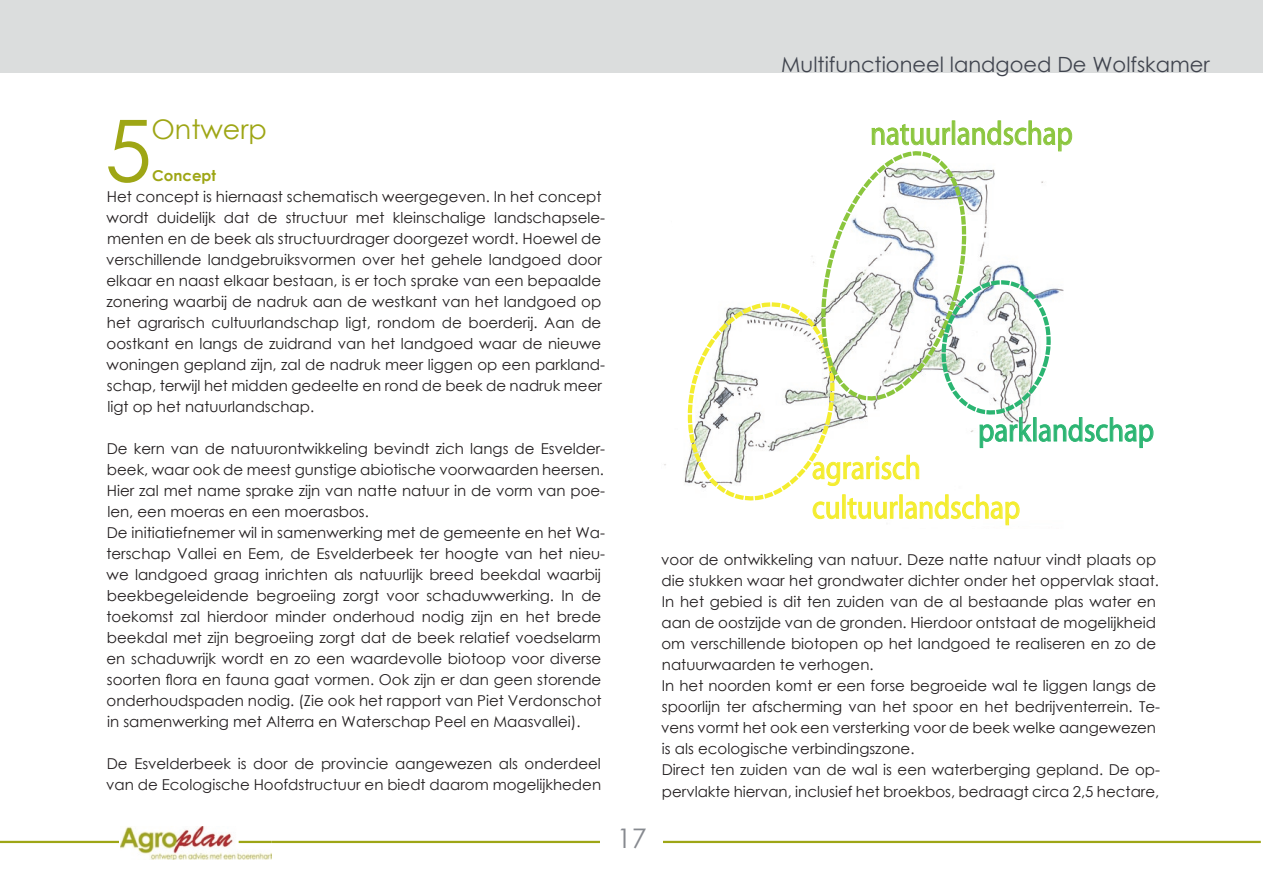
<style>
.page{position:relative;width:1263px;height:893px;background:#fff}
.page>*{position:absolute;margin:0;border:0;box-sizing:border-box;transform-origin:0 0}
.t1{font:85.5px "Century Gothic";color:#9ea615}
.t2{font:33px/39.6px "Myriad Pro";color:#f4ed2f;scale:.87 1}
.t3{font:33px "Myriad Pro";color:#8bc63e;scale:.87 1}
.t4{font:33px "Myriad Pro";color:#2bb572;scale:.87 1}
.t5{font:27px "Century Gothic";color:#9ea615}
.t6{font:27px "Century Gothic";color:#86898f}
.t7{font:21px "Century Gothic";color:#40444e}
.t8{font:15px/21px "Century Gothic";color:#231f20}
.t9{font:700 15px "Century Gothic";color:#9ea615}
</style>
<div class="page">
<hr style="left:0;top:841px;width:1261px;height:2px;background:#9ea616">
<div style="left:600px;top:828px;width:63px;height:30px;background:#fff"></div>
<img style="left:121px;top:826px;width:150px;height:33px">
<hr style="left:239px;top:841px;width:33px;height:2px;background:#9da515">
<div style="left:0;top:0;width:1263px;height:72px;background:#dbdddd"></div>
<svg style="left:684px;top:120px;width:470px;height:406px"></svg>
<h3 class="t7" style="left:781px;top:50px;width:430px">Multifunctioneel landgoed De Wolfskamer</h3>
<h1 class="t1" style="left:105px;top:91px;width:49px">5</h1>
<h3 class="t5" style="left:151px;top:111px;width:117px">Ontwerp</h3>
<p class="t9" style="left:152px;top:164px;width:65px">Concept</p>
<p class="t8" style="left:106px;top:186px;width:500px">Het concept is hiernaast schematisch weergegeven. In het concept wordt duidelijk dat de structuur met kleinschalige landschapsele&shy;menten en de beek als structuurdrager doorgezet wordt. Hoewel de verschillende landgebruiksvormen over het gehele landgoed door elkaar en naast elkaar bestaan, is er toch sprake van een bepaalde zonering waarbij de nadruk aan de westkant van het landgoed op het agrarisch cultuurlandschap ligt, rondom de boerderij. Aan de oostkant en langs de zuidrand van het landgoed waar de nieuwe woningen gepland zijn, zal de nadruk meer liggen op een parkland&shy;schap, terwijl het midden gedeelte en rond de beek de nadruk meer ligt op het natuurlandschap.</p>
<p class="t8" style="left:106px;top:438px;width:500px">De kern van de natuurontwikkeling bevindt zich langs de Esvelder&shy;beek, waar ook de meest gunstige abiotische voorwaarden heersen.<br>Hier zal met name sprake zijn van natte natuur in de vorm van poe&shy;len, een moeras en een moerasbos.<br>De initiatiefnemer wil in samenwerking met de gemeente en het Wa&shy;terschap Vallei en Eem, de Esvelderbeek ter hoogte van het nieu&shy;we landgoed graag inrichten als natuurlijk breed beekdal waarbij beekbegeleidende begroeiing zorgt voor schaduwwerking. In de toekomst zal hierdoor minder onderhoud nodig zijn en het brede beekdal met zijn begroeiing zorgt dat de beek relatief voedselarm en schaduwrijk wordt en zo een waardevolle biotoop voor diverse soorten flora en fauna gaat vormen. Ook zijn er dan geen storende onderhoudspaden nodig. (Zie ook het rapport van Piet Verdonschot in samenwerking met Alterra en Waterschap Peel en Maasvallei).</p>
<p class="t8" style="left:106px;top:753px;width:496px">De Esvelderbeek is door de provincie aangewezen als onderdeel van de Ecologische Hoofdstructuur en biedt daarom mogelijkheden</p>
<h2 class="t3" style="left:870px;top:113px;width:234px">natuurlandschap</h2>
<h3 class="t6" style="left:617px;top:819px;width:31px">17</h3>
<h2 class="t4" style="left:978px;top:410px;width:204px">parklandschap</h2>
<h2 class="t2" style="left:812px;top:447px;width:241px">agrarisch cultuurlandschap</h2>
<p class="t8" style="left:661px;top:549px;width:500px">voor de ontwikkeling van natuur. Deze natte natuur vindt plaats op die stukken waar het grondwater dichter onder het oppervlak staat.<br>In het gebied is dit ten zuiden van de al bestaande plas water en aan de oostzijde van de gronden. Hierdoor ontstaat de mogelijkheid om verschillende biotopen op het landgoed te realiseren en zo de natuurwaarden te verhogen.<br>In het noorden komt er een forse begroeide wal te liggen langs de spoorlijn ter afscherming van het spoor en het bedrijventerrein. Te&shy;vens vormt het ook een versterking voor de beek welke aangewezen is als ecologische verbindingszone.<br>Direct ten zuiden van de wal is een waterberging gepland. De op&shy;pervlakte hiervan, inclusief het broekbos, bedraagt circa 2,5 hectare,</p>
</div>
